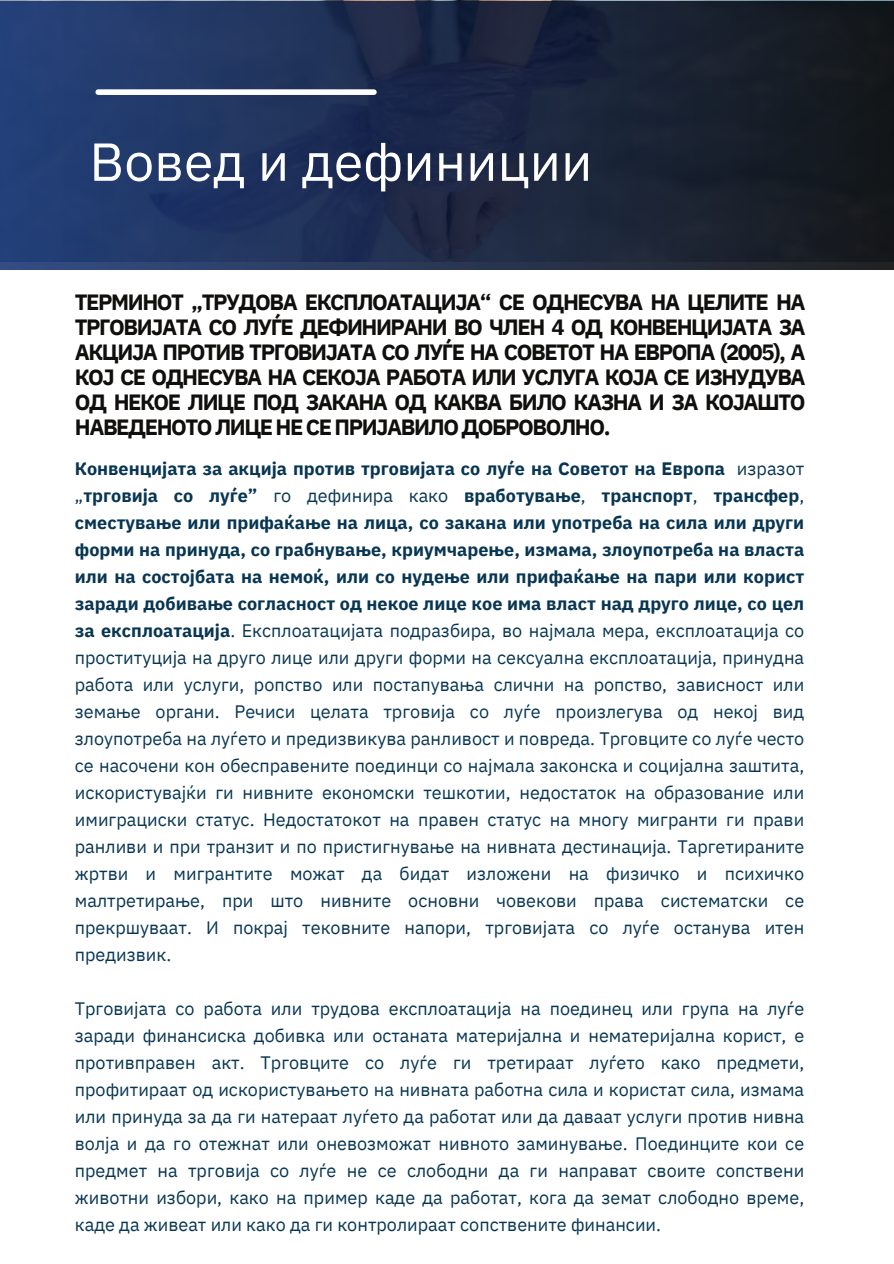
<style>
.page{position:relative;width:894px;height:1264px;background:#fff}
.page>*{position:absolute;margin:0;border:0;box-sizing:border-box;transform-origin:0 0}
.t1{font:53.4px "IBM Plex Sans";color:#fff}
.t2{font:700 22.05px/25px "IBM Plex Sans";letter-spacing:-.065em;color:#100f0d;text-align:justify}
.t3{font:18px/27px "IBM Plex Sans";color:#083652;text-align:justify}
.s1{font-weight:700}
</style>
<div class="page">
<div style="left:0;top:1px;width:893px;height:268px;background:linear-gradient(to right,#25407a,#161719)"></div>
<div style="left:98px;top:89px;width:276px;height:6px;background:#fff"></div>
<p class="t1" style="left:89px;top:126px;width:504px">Вовед и дефиниции</p>
<h1 class="t2" style="left:75px;top:289px;width:732px">ТЕРМИНОТ „ТРУДОВА ЕКСПЛОАТАЦИЈА“ СЕ ОДНЕСУВА НА ЦЕЛИТЕ НА ТРГОВИЈАТА СО ЛУЃЕ ДЕФИНИРАНИ ВО ЧЛЕН 4 ОД КОНВЕНЦИЈАТА ЗА АКЦИЈА ПРОТИВ ТРГОВИЈАТА СО ЛУЃЕ НА СОВЕТОТ НА ЕВРОПА (2005), А КОЈ СЕ ОДНЕСУВА НА СЕКОЈА РАБОТА ИЛИ УСЛУГА КОЈА СЕ ИЗНУДУВА ОД НЕКОЕ ЛИЦЕ ПОД ЗАКАНА ОД КАКВА БИЛО КАЗНА И ЗА КОЈАШТО НАВЕДЕНОТО ЛИЦЕ НЕ СЕ ПРИЈАВИЛО ДОБРОВОЛНО.</h1>
<h2 class="t3" style="left:75px;top:455px;width:730px"><span class="s1">Конвенцијата за акција против трговијата со луѓе на Советот на Европа</span> изразот „<span class="s1">трговија со луѓе”</span> го дефинира како <span class="s1">вработување</span>, <span class="s1">транспорт</span>, <span class="s1">трансфер</span>, <span class="s1">сместување или прифаќање на лица, со закана или употреба на сила или други форми на принуда, со грабнување, криумчарење, измама, злоупотреба на власта или на состојбата на немоќ, или со нудење или прифаќање на пари или корист заради добивање согласност од некое лице кое има власт над друго лице, со цел за експлоатација</span>. Експлоатацијата подразбира, во најмала мера, експлоатација со проституција на друго лице или други форми на сексуална експлоатација, принудна работа или услуги, ропство или постапувања слични на ропство, зависност или земање органи. Речиси целата трговија со луѓе произлегува од некој вид злоупотреба на луѓето и предизвикува ранливост и повреда. Трговците со луѓе често се насочени кон обесправените поединци со најмала законска и социјална заштита, искористувајќи ги нивните економски тешкотии, недостаток на образование или имиграциски статус. Недостатокот на правен статус на многу мигранти ги прави ранливи и при транзит и по пристигнување на нивната дестинација. Таргетираните жртви и мигрантите можат да бидат изложени на физичко и психичко малтретирање, при што нивните основни човекови права систематски се прекршуваат. И покрај тековните напори, трговијата со луѓе останува итен предизвик.</h2>
<p class="t3" style="left:75px;top:995px;width:730px">Трговијата со работа или трудова експлоатација на поединец или група на луѓе заради финансиска добивка или останата материјална и нематеријална корист, е противправен акт. Трговците со луѓе ги третираат луѓето како предмети, профитираат од искористувањето на нивната работна сила и користат сила, измама или принуда за да ги натераат луѓето да работат или да даваат услуги против нивна волја и да го отежнат или оневозможат нивното заминување. Поединците кои се предмет на трговија со луѓе не се слободни да ги направат своите сопствени животни избори, како на пример каде да работат, кога да земат слободно време, каде да живеат или како да ги контролираат сопствените финансии.</p>
</div>
